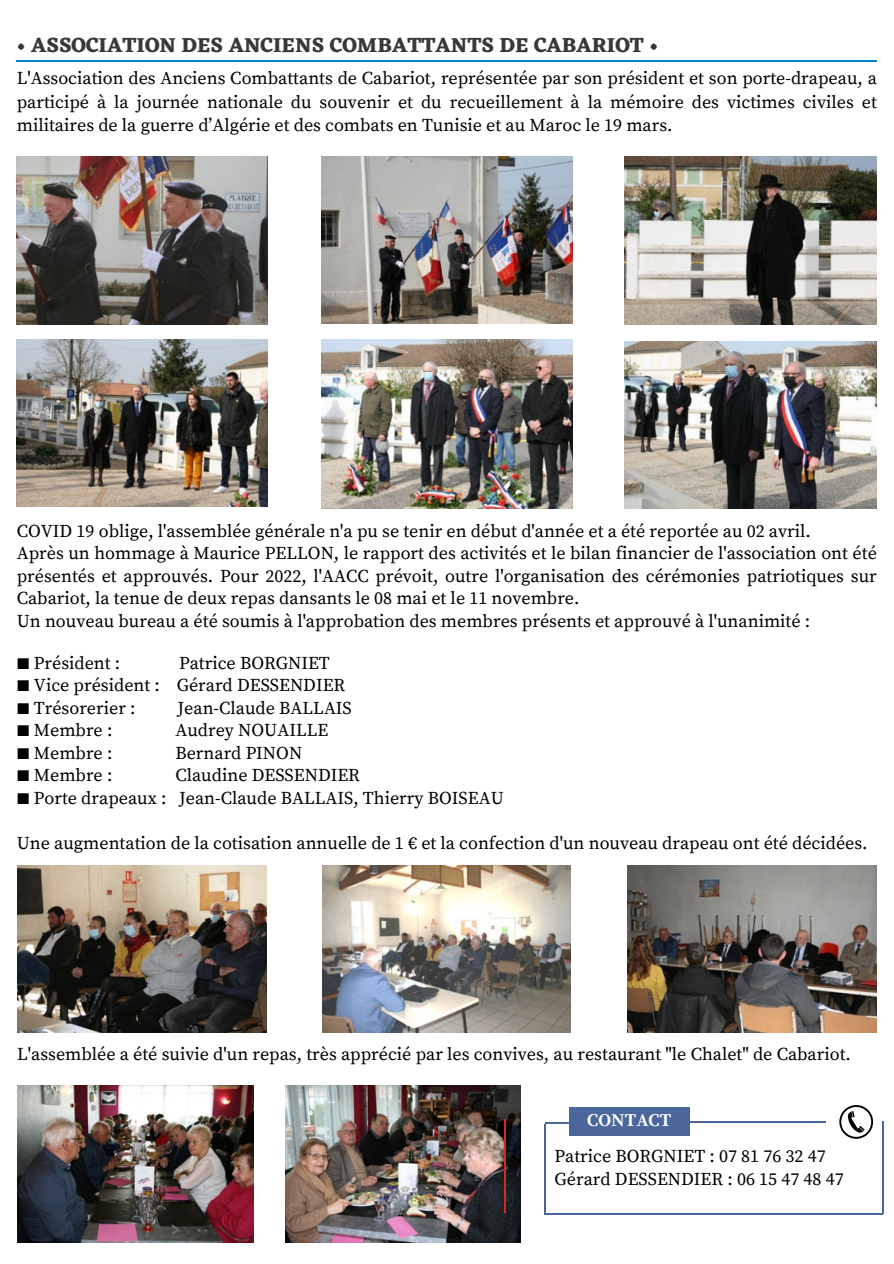
<style>
.page{position:relative;width:894px;height:1264px;background:#fff}
.page>*{position:absolute;margin:0;border:0;box-sizing:border-box;transform-origin:0 0}
.t1{font:700 21px "Eczar";color:#383835}
.t2{font:18px/23.4px "Source Serif Pro";color:#000;text-align:justify}
.t3{font:700 18px "Source Serif Pro";color:#fff}
</style>
<div class="page">
<hr style="left:17px;top:61px;width:859px;height:1px;background:#007fca">
<img style="left:17px;top:156px;width:251px;height:168px">
<img style="left:321px;top:156px;width:251px;height:167px">
<img style="left:624px;top:156px;width:252px;height:168px">
<img style="left:17px;top:340px;width:251px;height:166px">
<img style="left:321px;top:340px;width:251px;height:169px">
<img style="left:624px;top:341px;width:252px;height:168px">
<img style="left:17px;top:865px;width:249px;height:167px">
<img style="left:323px;top:865px;width:247px;height:167px">
<img style="left:627px;top:865px;width:249px;height:167px">
<img style="left:17px;top:1085px;width:236px;height:157px">
<img style="left:285px;top:1085px;width:235px;height:157px">
<hr style="left:504px;top:1119px;width:1px;height:93px;background:#d32a26">
<svg style="left:839px;top:1104px;width:33px;height:34px"></svg>
<div style="left:841px;top:1106px;width:29px;height:30px;background:#fff;border-radius:50%"></div>
<svg style="left:847px;top:1111px;width:17px;height:21px"></svg>
<hr style="left:689px;top:1121px;width:136px;height:1px;background:#4a669b">
<div style="left:569px;top:1107px;width:120px;height:29px;background:#4a669b"></div>
<svg style="left:545px;top:1122px;width:24px;height:1px"></svg>
<hr style="left:544px;top:1212px;width:338px;height:2px;background:#4a669b">
<hr style="left:882px;top:1121px;width:1px;height:93px;background:#4a669b">
<hr style="left:544px;top:1124px;width:1px;height:90px;background:#4a669b">
<h1 class="t1" style="left:17px;top:32px;width:643px">• ASSOCIATION DES ANCIENS COMBATTANTS DE CABARIOT •</h1>
<p class="t2" style="left:17px;top:67px;width:861px">L'Association des Anciens Combattants de Cabariot, représentée par son président et son porte-drapeau, a participé à la journée nationale du souvenir et du recueillement à la mémoire des victimes civiles et militaires de la guerre d’Algérie et des combats en Tunisie et au Maroc le 19 mars.</p>
<p class="t2" style="left:17px;top:520px;width:795px">COVID 19 oblige, l'assemblée générale n'a pu se tenir en début d'année et a été reportée au 02 avril.</p>
<p class="t2" style="left:17px;top:543px;width:861px;line-height:22.5px">Après un hommage à Maurice PELLON, le rapport des activités et le bilan financier de l'association ont été présentés et approuvés. Pour 2022, l'AACC prévoit, outre l'organisation des cérémonies patriotiques sur Cabariot, la tenue de deux repas dansants le 08 mai et le 11 novembre.</p>
<p class="t2" style="left:17px;top:610px;width:794px">Un nouveau bureau a été soumis à l'approbation des membres présents et approuvé à l'unanimité :</p>
<p class="t2" style="left:17px;top:651px;width:105px">■ Président :</p>
<p class="t2" style="left:179px;top:651px;width:152px">Patrice BORGNIET</p>
<p class="t2" style="left:17px;top:674px;width:330px">■ Vice président : Gérard DESSENDIER</p>
<p class="t2" style="left:17px;top:696px;width:120px">■ Trésorerier :</p>
<p class="t2" style="left:177px;top:696px;width:176px">Jean-Claude BALLAIS</p>
<p class="t2" style="left:17px;top:719px;width:97px">■ Membre :</p>
<p class="t2" style="left:175px;top:719px;width:154px">Audrey NOUAILLE</p>
<p class="t2" style="left:17px;top:741px;width:97px">■ Membre :</p>
<p class="t2" style="left:175px;top:741px;width:128px">Bernard PINON</p>
<p class="t2" style="left:17px;top:764px;width:97px">■ Membre :</p>
<p class="t2" style="left:175px;top:764px;width:186px">Claudine DESSENDIER</p>
<p class="t2" style="left:17px;top:786px;width:488px">■ Porte drapeaux : Jean-Claude BALLAIS, Thierry BOISEAU</p>
<p class="t2" style="left:17px;top:831px;width:852px">Une augmentation de la cotisation annuelle de 1 € et la confection d'un nouveau drapeau ont été décidées.</p>
<p class="t2" style="left:17px;top:1043px;width:835px">L'assemblée a été suivie d'un repas, très apprécié par les convives, au restaurant "le Chalet" de Cabariot.</p>
<p class="t3" style="left:587px;top:1109px;width:86px">CONTACT</p>
<p class="t2" style="left:554px;top:1145px;width:272px">Patrice BORGNIET : 07 81 76 32 47</p>
<h2 class="t2" style="left:554px;top:1167px;width:290px">Gérard DESSENDIER : 06 15 47 48 47</h2>
</div>
